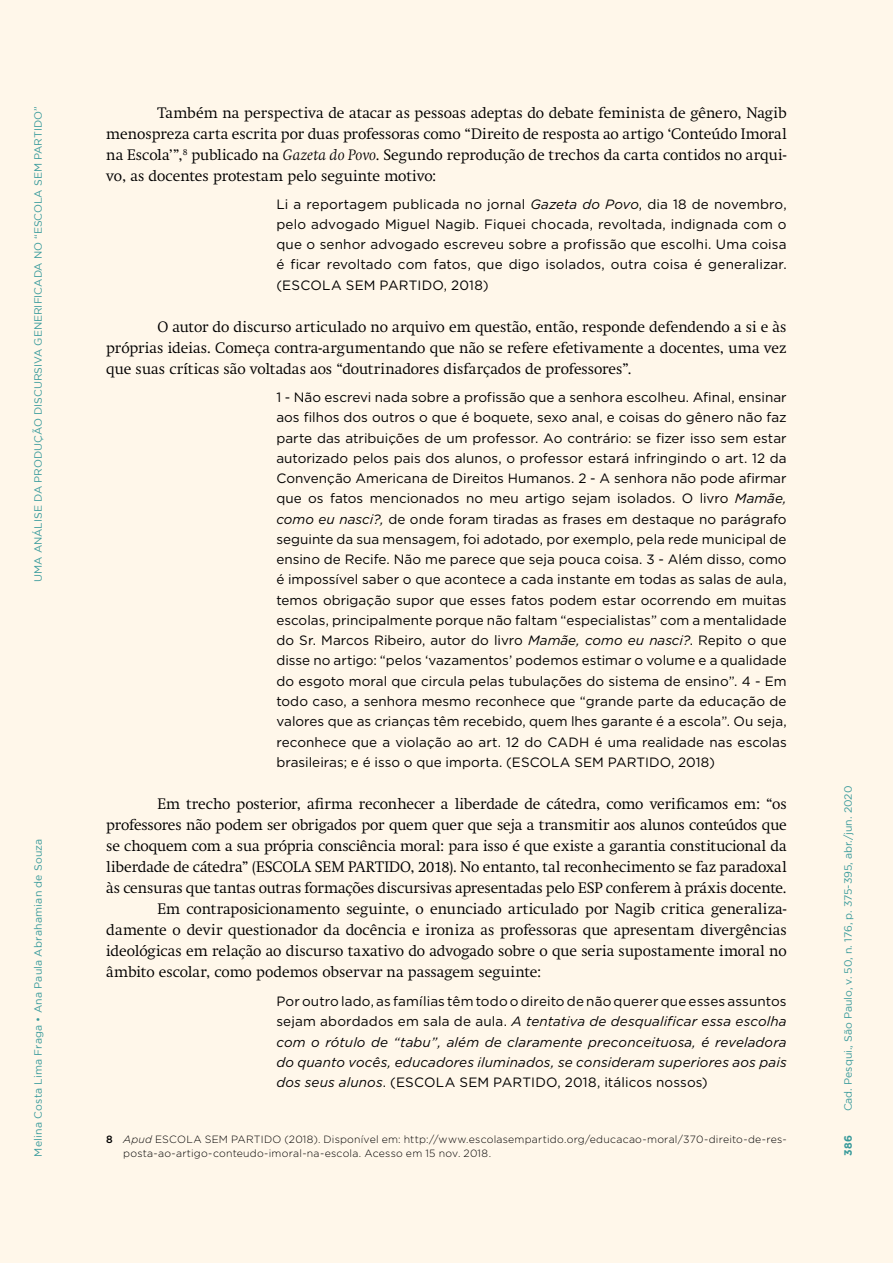
<style>
.page{position:relative;width:893px;height:1263px;background:#fff7ea}
.page>*{position:absolute;margin:0;border:0;box-sizing:border-box;transform-origin:0 0}
.t1{font:300 15px/21px "Swift";letter-spacing:-.005em;color:#000;text-align:justify}
.t2{font:13.5px/20.2px "Gotham HTF";letter-spacing:.005em;color:#000;text-align:justify}
.t3{font:italic 13.5px/20.2px "Gotham HTF";letter-spacing:.01em;color:#000;text-align:justify}
.t4{font:300 10.5px/13.5px "Gotham HTF";letter-spacing:.02em;color:#000}
.t5{font:10.5px "Gotham";color:#389fa9}
.t6{font:10.5px "Gotham";letter-spacing:.025em;color:#389fa9}
.t7{font:700 10.5px "Gotham";color:#389fa9}
.s1{font-style:italic}
.s2{font-style:normal}
.s3{font-weight:500}
</style>
<div class="page">
<p class="t5" style="left:32px;top:582px;width:477px;rotate:-90deg">UMA ANÁLISE DA PRODUÇÃO DISCURSIVA GENERIFICADA NO “ESCOLA SEM PARTIDO”</p>
<p class="t6" style="left:32px;top:1157px;width:320px;rotate:-90deg">Melina Costa Lima Fraga • Ana Paula Abrahamian de Souza</p>
<p class="t1" style="left:106px;top:102px;width:682px;text-indent:51px">Também na perspectiva de atacar as pessoas adeptas do debate feminista de gênero, Nagib menospreza carta escrita por duas professoras como “Direito de resposta ao artigo ‘Conteúdo Imoral na Escola’”,<sup>8</sup> publicado na <span class="s1">Gazeta do Povo</span>. Segundo reprodução de trechos da carta contidos no arqui&shy;vo, as docentes protestam pelo seguinte motivo:</p>
<p class="t2" style="left:276px;top:194px;width:512px">Li a reportagem publicada no jornal <span class="s1">Gazeta do Povo</span>, dia 18 de novembro, pelo advogado Miguel Nagib. Fiquei chocada, revoltada, indignada com o que o senhor advogado escreveu sobre a profissão que escolhi. Uma coisa é ficar revoltado com fatos, que digo isolados, outra coisa é generalizar. (ESCOLA SEM PARTIDO, 2018)</p>
<p class="t1" style="left:106px;top:316px;width:682px;text-indent:51px">O autor do discurso articulado no arquivo em questão, então, responde defendendo a si e às próprias ideias. Começa contra-argumentando que não se refere efetivamente a docentes, uma vez que suas críticas são voltadas aos “doutrinadores disfarçados de professores”.</p>
<p class="t2" style="left:276px;top:387px;width:512px">1 - Não escrevi nada sobre a profissão que a senhora escolheu. Afinal, ensinar aos filhos dos outros o que é boquete, sexo anal, e coisas do gênero não faz parte das atribuições de um professor. Ao contrário: se fizer isso sem estar autorizado pelos pais dos alunos, o professor estará infringindo o art. 12 da Convenção Americana de Direitos Humanos. 2 - A senhora não pode afirmar que os fatos mencionados no meu artigo sejam isolados. O livro <span class="s1">Mamãe, como eu nasci?,</span> de onde foram tiradas as frases em destaque no parágrafo seguinte da sua mensagem, foi adotado, por exemplo, pela rede municipal de ensino de Recife. Não me parece que seja pouca coisa. 3 - Além disso, como é impossível saber o que acontece a cada instante em todas as salas de aula, temos obrigação supor que esses fatos podem estar ocorrendo em muitas escolas, principalmente porque não faltam “especialistas” com a mentalidade do Sr. Marcos Ribeiro, autor do livro <span class="s1">Mamãe, como eu nasci?</span>. Repito o que disse no artigo: “pelos ‘vazamentos’ podemos estimar o volume e a qualidade do esgoto moral que circula pelas tubulações do sistema de ensino”. 4 - Em todo caso, a senhora mesmo reconhece que “grande parte da educação de valores que as crianças têm recebido, quem lhes garante é a escola”. Ou seja, reconhece que a violação ao art. 12 do CADH é uma realidade nas escolas brasileiras; e é isso o que importa. (ESCOLA SEM PARTIDO, 2018)</p>
<p class="t1" style="left:157px;top:793px;width:631px">Em trecho posterior, afirma reconhecer a liberdade de cátedra, como verificamos em: “os</p>
<p class="t1" style="left:106px;top:814px;width:682px">professores não podem ser obrigados por quem quer que seja a transmitir aos alunos conteúdos que</p>
<p class="t1" style="left:106px;top:835px;width:682px">se choquem com a sua própria consciência moral: para isso é que existe a garantia constitucional da</p>
<p class="t1" style="left:106px;top:857px;width:682px">liberdade de cátedra” (ESCOLA SEM PARTIDO, 2018). No entanto, tal reconhecimento se faz paradoxal</p>
<p class="t1" style="left:106px;top:878px;width:682px">às censuras que tantas outras formações discursivas apresentadas pelo ESP conferem à práxis docente.</p>
<p class="t1" style="left:157px;top:899px;width:631px">Em contraposicionamento seguinte, o enunciado articulado por Nagib critica generaliza-</p>
<p class="t1" style="left:106px;top:920px;width:682px">damente o devir questionador da docência e ironiza as professoras que apresentam divergências</p>
<p class="t1" style="left:106px;top:941px;width:682px">ideológicas em relação ao discurso taxativo do advogado sobre o que seria supostamente imoral no</p>
<p class="t1" style="left:106px;top:962px;width:437px">âmbito escolar, como podemos observar na passagem seguinte:</p>
<p class="t3" style="left:276px;top:991px;width:512px"><span class="s2">Por outro lado, as famílias têm todo o direito de não querer que esses assuntos sejam abordados em sala de aula.</span> A tentativa de desqualificar essa escolha com o rótulo de “tabu”, além de claramente preconceituosa, é reveladora do quanto vocês, educadores iluminados, se consideram superiores aos pais dos seus alunos<span class="s2">. (ESCOLA SEM PARTIDO, 2018, itálicos nossos)</span></p>
<p class="t4" style="left:123px;top:1132px;width:665px;text-indent:-17px"><span class="s3">8</span> <span class="s1">Apud</span> ESCOLA SEM PARTIDO (2018). Disponível em: http://www.escolasempartido.org/educacao-moral/370-direito-de-res&shy;posta-ao-artigo-conteudo-imoral-na-escola. Acesso em 15 nov. 2018.</p>
<p class="t5" style="left:842px;top:1111px;width:327px;rotate:-90deg">Cad. Pesqui., São Paulo, v. 50, n. 176, p. 375-395, abr./jun. 2020</p>
<p class="t7" style="left:842px;top:1155px;width:22px;rotate:-90deg">386</p>
</div>
